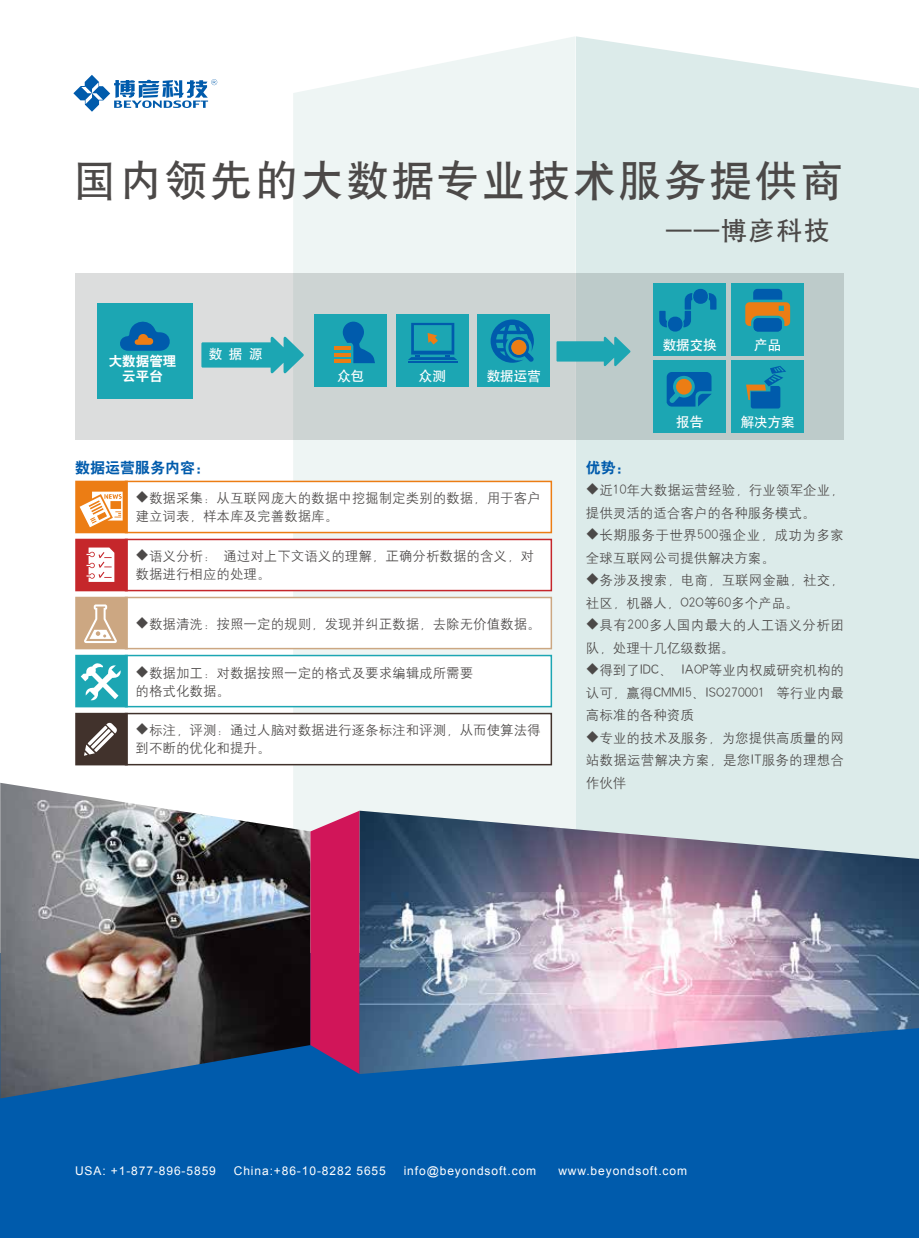
<style>
.page{position:relative;width:919px;height:1238px;background:#fff}
.page>*{position:absolute;margin:0;border:0;box-sizing:border-box;transform-origin:0 0}
.t1{font:42px "H Yb 1 gj";letter-spacing:.08em;color:#4c4948}
.t2{font:25.5px "H Yb 1 gj";color:#4c4948}
.t3{font:15px "H Yb 2 gj";color:#005bac}
.t4{font:13.5px/22.5px "H Yg 2 gj";color:#4c4948}
.t5{font:13.5px/22.5px "H Yg 2 gj";letter-spacing:.035em;color:#4c4948}
.t6{font:13.5px "H Yb 1 gj";color:#fff}
.t7{font:13.5px/15px "H Yb 2 gj";color:#fff;text-align:center}
.t8{font:12px "Arial";letter-spacing:.075em;color:#fff}
.s1{font-family:"Adobe Song Std";font-weight:300}
</style>
<div class="page">
<svg style="left:75px;top:81px;width:218px;height:685px"></svg>
<svg style="left:293px;top:37px;width:282px;height:773px;background:#eef5f4"></svg>
<div style="left:575px;top:36px;width:343px;height:774px;background:#dcebea"></div>
<div style="left:0;top:952px;width:918px;height:285px;background:#005bac"></div>
<svg style="left:73px;top:75px;width:144px;height:37px"></svg>
<img style="left:0;top:782px;width:310px;height:316px">
<svg style="left:310px;top:810px;width:49px;height:264px;background:#c52364"></svg>
<img style="left:359px;top:810px;width:559px;height:264px">
<svg style="left:76px;top:273px;width:768px;height:167px;background:#cbd3d3"></svg>
<div style="left:97px;top:303px;width:95px;height:95px;background:#1ca6b3"></div>
<svg style="left:120px;top:321px;width:50px;height:30px"></svg>
<svg style="left:603px;top:336px;width:27px;height:30px"></svg>
<div style="left:556px;top:341px;width:51px;height:20px;background:#1ca6b3"></div>
<svg style="left:270px;top:336px;width:34px;height:38px"></svg>
<div style="left:201px;top:342px;width:73px;height:25px;background:#1ca6b3"></div>
<div style="left:314px;top:314px;width:73px;height:73px;background:#1ca6b3"></div>
<hr style="left:334px;top:359px;width:17px;height:4px;background:#ec7d14">
<svg style="left:343px;top:321px;width:32px;height:42px"></svg>
<hr style="left:334px;top:353px;width:17px;height:3px;background:#ec7d14">
<hr style="left:334px;top:346px;width:17px;height:4px;background:#ec7d14">
<div style="left:395px;top:314px;width:73px;height:73px;background:#1ca6b3"></div>
<hr style="left:408px;top:361px;width:49px;height:2px;background:#005bac">
<svg style="left:408px;top:323px;width:49px;height:37px"></svg>
<div style="left:653px;top:283px;width:72px;height:72px;background:#1ca6b3"></div>
<svg style="left:659px;top:289px;width:57px;height:42px"></svg>
<div style="left:653px;top:360px;width:72px;height:73px;background:#1ca6b3"></div>
<svg style="left:666px;top:372px;width:45px;height:34px"></svg>
<div style="left:477px;top:314px;width:73px;height:73px;background:#1ca6b3"></div>
<svg style="left:490px;top:319px;width:44px;height:44px"></svg>
<div style="left:511px;top:340px;width:15px;height:15px;background:#ec7d14;border-radius:50%"></div>
<div style="left:731px;top:360px;width:72px;height:73px;background:#1ca6b3"></div>
<svg style="left:746px;top:366px;width:40px;height:42px"></svg>
<div style="left:731px;top:283px;width:72px;height:72px;background:#1ca6b3"></div>
<svg style="left:745px;top:289px;width:45px;height:37px"></svg>
<div style="left:753px;top:318px;width:28px;height:13px;background:#005bac;border-radius:4px"></div>
<div style="left:125px;top:480px;width:427px;height:53px;background:#fff;border:2px solid #ec7d14"></div>
<div style="left:75px;top:480px;width:53px;height:53px;background:#ec7d14;border:2px solid #ec7d14"></div>
<svg style="left:80px;top:491px;width:43px;height:36px"></svg>
<div style="left:125px;top:538px;width:427px;height:53px;background:#fff;border:2px solid #c5272b"></div>
<div style="left:75px;top:538px;width:53px;height:53px;background:#c5272b;border:2px solid #c5272b"></div>
<div style="left:125px;top:596px;width:427px;height:53px;background:#fff;border:2px solid #cca782"></div>
<div style="left:75px;top:596px;width:53px;height:53px;background:#cca782;border:2px solid #cca782"></div>
<div style="left:125px;top:654px;width:427px;height:53px;background:#fff;border:2px solid #1ca6b3"></div>
<div style="left:75px;top:654px;width:53px;height:53px;background:#1ca6b3;border:2px solid #1ca6b3"></div>
<div style="left:125px;top:712px;width:427px;height:53px;background:#fff;border:2px solid #41322c"></div>
<div style="left:75px;top:712px;width:53px;height:53px;background:#41322c;border:2px solid #41322c"></div>
<svg style="left:89px;top:547px;width:25px;height:35px"></svg>
<svg style="left:81px;top:663px;width:40px;height:38px"></svg>
<svg style="left:84px;top:722px;width:33px;height:33px"></svg>
<svg style="left:84px;top:604px;width:33px;height:39px"></svg>
<h1 class="t1" style="left:74px;top:159px;width:769px">国内领先的大数据专业技术服务提供商</h1>
<h2 class="t2" style="left:666px;top:217px;width:165px">——博彦科技</h2>
<p class="t7" style="left:109px;top:353px;width:69px">大数据管理云平台</p>
<p class="t6" style="left:209px;top:347px;width:55px">数 据 源</p>
<p class="t6" style="left:337px;top:369px;width:28px">众包</p>
<p class="t6" style="left:419px;top:369px;width:28px">众测</p>
<p class="t6" style="left:487px;top:369px;width:55px">数据运营</p>
<p class="t3" style="left:75px;top:460px;width:136px">数据运营服务内容：</p>
<p class="t4" style="left:135px;top:488px;width:407px;line-height:18px"><span class="s1">◆</span>数据采集：从互联网庞大的数据中挖掘制定类别的数据，用于客户建立词表，样本库及完善数据库。</p>
<p class="t4" style="left:135px;top:546px;width:400px;line-height:18px"><span class="s1">◆</span>语义分析： 通过对上下文语义的理解，正确分析数据的含义，对数据进行相应的处理。</p>
<p class="t4" style="left:135px;top:613px;width:407px"><span class="s1">◆</span>数据清洗：按照一定的规则，发现并纠正数据，去除无价值数据。</p>
<p class="t4" style="left:135px;top:664px;width:339px;line-height:18px"><span class="s1">◆</span>数据加工：对数据按照一定的格式及要求编辑成所需要的格式化数据。</p>
<p class="t4" style="left:135px;top:720px;width:407px;line-height:18px"><span class="s1">◆</span>标注，评测：通过人脑对数据进行逐条标注和评测，从而使算法得到不断的优化和提升。</p>
<p class="t6" style="left:662px;top:338px;width:55px">数据交换</p>
<p class="t6" style="left:754px;top:338px;width:29px">产品</p>
<p class="t6" style="left:676px;top:415px;width:28px">报告</p>
<p class="t6" style="left:740px;top:415px;width:55px">解决方案</p>
<p class="t3" style="left:585px;top:460px;width:46px">优势：</p>
<p class="t4" style="left:585px;top:479px;width:259px"><span class="s1">◆</span>近10年大数据运营经验，行业领军企业，提供灵活的适合客户的各种服务模式。</p>
<p class="t5" style="left:585px;top:524px;width:259px"><span class="s1">◆</span>长期服务于世界500强企业，成功为多家全球互联网公司提供解决方案。</p>
<p class="t4" style="left:585px;top:569px;width:259px"><span class="s1">◆</span>务涉及搜索，电商，互联网金融，社交，社区，机器人，O2O等60多个产品。</p>
<p class="t5" style="left:585px;top:614px;width:259px"><span class="s1">◆</span>具有200多人国内最大的人工语义分析团队，处理十几亿级数据。</p>
<p class="t4" style="left:585px;top:659px;width:259px;text-align:justify"><span class="s1">◆</span>得到了IDC、 IAOP等业内权威研究机构的认可，赢得CMMI5、ISO270001 等行业内最高标准的各种资质</p>
<p class="t4" style="left:585px;top:726px;width:259px;text-align:justify"><span class="s1">◆</span>专业的技术及服务，为您提供高质量的网站数据运营解决方案，是您IT服务的理想合作伙伴</p>
<p class="t8" style="left:75px;top:1162px;width:142px">USA: +1-877-896-5859</p>
<p class="t8" style="left:234px;top:1162px;width:153px">China:+86-10-8282 5655</p>
<p class="t8" style="left:403px;top:1162px;width:134px">info@beyondsoft.com</p>
<p class="t8" style="left:558px;top:1162px;width:130px">www.beyondsoft.com</p>
</div>
